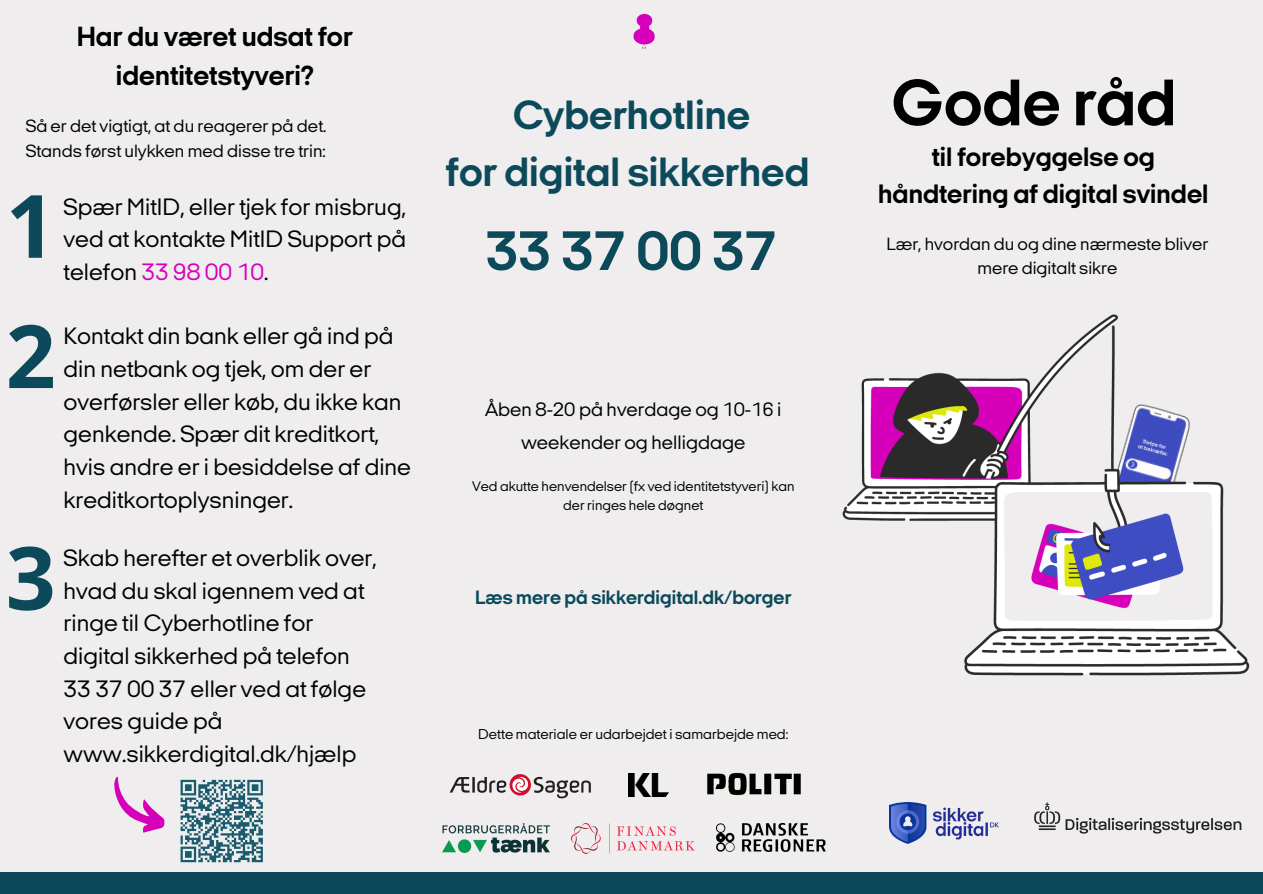
<style>
.page{position:relative;width:1263px;height:894px;background:#fff}
.page>*{position:absolute;margin:0;border:0;box-sizing:border-box;transform-origin:0 0}
.t1{font:700 87.45px "Open Sans";color:#0c4a5b}
.t2{font:700 67.2px "Italian Plate No 2 Expanded";color:#000}
.t3{font:700 56.85px "Italian Plate No 2 Expanded";color:#0c4a5b}
.t4{font:700 41.4px/57.3px "Italian Plate No 2 Expanded";color:#0c4a5b;text-align:center}
.t5{font:700 28.05px/38.2px "Italian Plate No 2 Expanded";color:#000;text-align:center}
.t6{font:700 26.85px/36.9px "Italian Plate No 2 Expanded";color:#000;text-align:center}
.t7{font:24px/32.7px "Italian Plate No 2 Expanded";color:#000}
.t8{font:19.65px/33.8px "Italian Plate No 2 Expanded";color:#000;text-align:center}
.t9{font:700 19.5px "Italian Plate No 2 Expanded";color:#0c4a5b}
.t10{font:18px/24.8px "Italian Plate No 2 Expanded";color:#000}
.t11{font:17.85px/24.8px "Italian Plate No 2 Expanded";color:#000;text-align:center}
.t12{font:14.4px "Italian Plate No 2 Expanded";color:#000}
.t13{font:14.1px/19.2px "Italian Plate No 2 Expanded";color:#000;text-align:center}
.s1{color:#d600ba}
</style>
<div class="page">
<div style="left:0;top:0;width:1263px;height:893px;background:#efeded"></div>
<img style="left:842px;top:314px;width:408px;height:362px">
<svg style="left:180px;top:779px;width:83px;height:84px"></svg>
<svg style="left:114px;top:776px;width:51px;height:57px"></svg>
<img style="left:629px;top:773px;width:39px;height:23px">
<img style="left:571px;top:823px;width:124px;height:30px">
<img style="left:443px;top:823px;width:107px;height:29px">
<img style="left:716px;top:823px;width:109px;height:28px">
<svg style="left:510px;top:773px;width:21px;height:22px"></svg>
<svg style="left:450px;top:776px;width:141px;height:22px"></svg>
<img style="left:889px;top:802px;width:109px;height:41px">
<img style="left:707px;top:773px;width:94px;height:22px">
<div style="left:637px;top:14px;width:15px;height:12px;background:#d600ba;border-radius:50%"></div>
<svg style="left:633px;top:20px;width:22px;height:29px"></svg>
<div style="left:0;top:871px;width:1263px;height:22px;background:#0c4a5b"></div>
<img style="left:1034px;top:802px;width:208px;height:32px">
<h2 class="t5" style="left:77px;top:20px;width:278px">Har du været udsat for identitetstyveri?</h2>
<h4 class="t10" style="left:26px;top:115px;width:302px">Så er det vigtigt, at du reagerer på det.<br>Stands først ulykken med disse tre trin:</h4>
<p class="t1" style="left:6px;top:164px;width:51px">1</p>
<p class="t7" style="left:64px;top:192px;width:344px;text-align:justify">Spær MitID, eller tjek for misbrug, ved at kontakte MitID Support på telefon <span class="s1">33 98 00 10</span>.</p>
<p class="t1" style="left:6px;top:294px;width:51px">2</p>
<p class="t7" style="left:64px;top:322px;width:349px">Kontakt din bank eller gå ind på din netbank og tjek, om der er overførsler eller køb, du ikke kan genkende. Spær dit kreditkort, hvis andre er i besiddelse af dine kreditkortoplysninger.</p>
<p class="t1" style="left:6px;top:516px;width:51px">3</p>
<p class="t7" style="left:64px;top:543px;width:315px">Skab herefter et overblik over, hvad du skal igennem ved at ringe til Cyberhotline for digital sikkerhed på telefon<br>33 37 00 37 eller ved at følge vores guide på www.sikkerdigital.dk/hjælp</p>
<p class="t4" style="left:446px;top:90px;width:365px">Cyberhotline<br>for digital sikkerhed</p>
<p class="t3" style="left:486px;top:227px;width:293px">33 37 00 37</p>
<p class="t8" style="left:485px;top:393px;width:298px">Åben 8-20 på hverdage og 10-16 i weekender og helligdage</p>
<p class="t13" style="left:472px;top:477px;width:324px">Ved akutte henvendelser (fx ved identitetstyveri) kan der ringes hele døgnet</p>
<p class="t9" style="left:475px;top:589px;width:318px">Læs mere på sikkerdigital.dk/borger</p>
<p class="t12" style="left:478px;top:728px;width:312px">Dette materiale er udarbejdet i samarbejde med:</p>
<h3 class="t2" style="left:891px;top:75px;width:287px">Gode råd</h3>
<h6 class="t6" style="left:878px;top:141px;width:332px">til forebyggelse og håndtering af digital svindel</h6>
<h1 class="t11" style="left:886px;top:233px;width:323px">Lær, hvordan du og dine nærmeste bliver mere digitalt sikre</h1>
</div>
